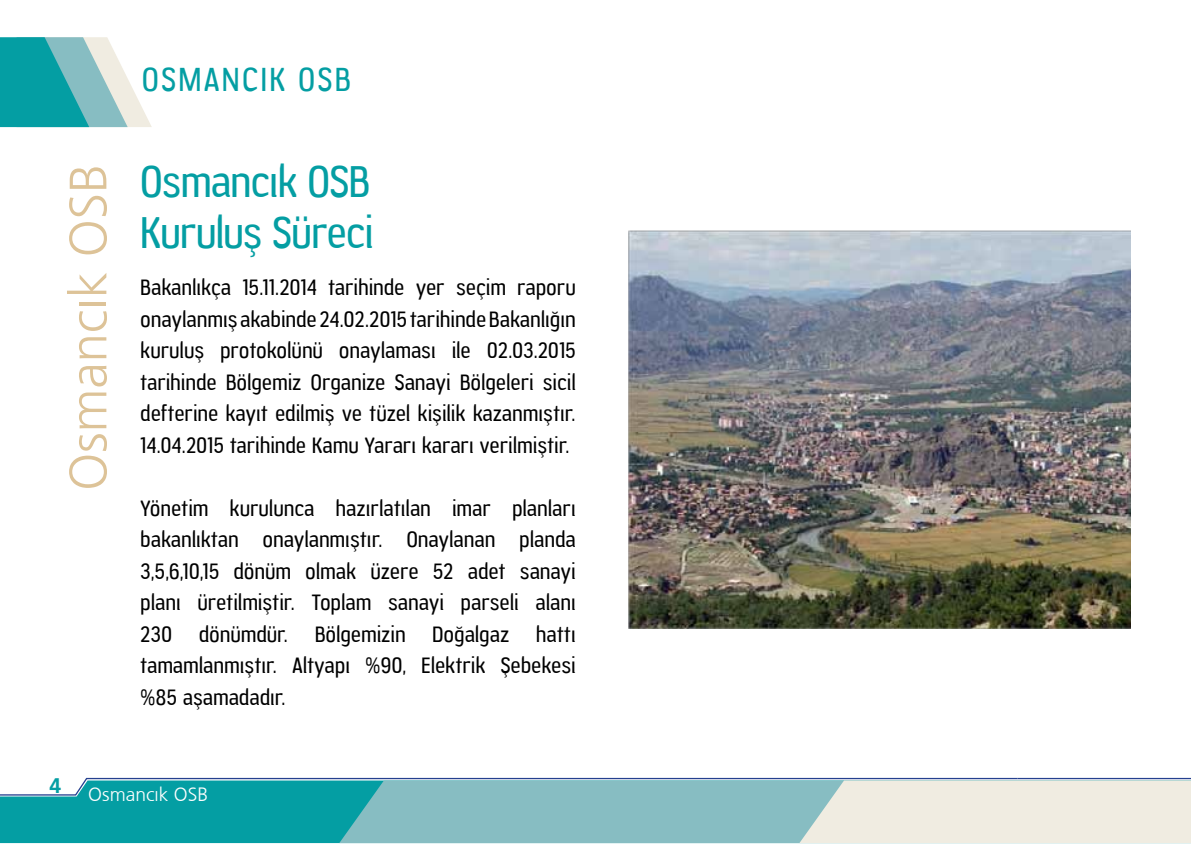
<style>
.page{position:relative;width:1191px;height:844px;background:#fff}
.page>*{position:absolute;margin:0;border:0;box-sizing:border-box;transform-origin:0 0}
.t1{font:300 52.5px "Frutiger CE";color:#ddc398}
.t2{font:42px/50.4px "Jesaya Free";color:#049ea3}
.t3{font:31.5px "Jesaya Free";letter-spacing:.09em;color:#049ea3}
.t4{font:21px/31.5px "Jesaya Free";letter-spacing:.025em;color:#000;text-align:justify}
.t5{font:700 21px "Frutiger CE";color:#049ea3}
.t6{font:300 19.25px "Frutiger CE";color:#fff}
</style>
<div class="page">
<svg style="left:0;top:37px;width:152px;height:90px;background:#70c0c2"></svg>
<svg style="left:0;top:777px;width:1191px;height:65px;background:#85c2c4"></svg>
<img style="left:629px;top:230px;width:501px;height:398px">
<h1 class="t1" style="left:58px;top:490px;width:328px;rotate:-90deg">Osmancık OSB</h1>
<h3 class="t3" style="left:142px;top:61px;width:210px">OSMANCIK OSB</h3>
<h2 class="t2" style="left:141px;top:157px;width:234px">Osmancık OSB<br>Kuruluş Süreci</h2>
<p class="t4" style="left:141px;top:271px;width:436px">Bakanlıkça 15.11.2014 tarihinde yer seçim raporu onaylanmış akabinde 24.02.2015 tarihinde Bakanlığın kuruluş protokolünü onaylaması ile 02.03.2015 tarihinde Bölgemiz Organize Sanayi Bölgeleri sicil defterine kayıt edilmiş ve tüzel kişilik kazanmıştır.<br>14.04.2015 tarihinde Kamu Yararı kararı verilmiştir.</p>
<p class="t4" style="left:141px;top:492px;width:436px">Yönetim kurulunca hazırlatılan imar planları bakanlıktan onaylanmıştır. Onaylanan planda 3,5,6,10,15 dönüm olmak üzere 52 adet sanayi planı üretilmiştir. Toplam sanayi parseli alanı 230</p>
<p class="t4" style="left:199px;top:618px;width:90px">dönümdür.</p>
<p class="t4" style="left:315px;top:618px;width:92px">Bölgemizin</p>
<p class="t4" style="left:432px;top:618px;width:78px">Doğalgaz</p>
<p class="t4" style="left:141px;top:618px;width:436px;text-indent:395px">hattı tamamlanmıştır. Altyapı %90, Elektrik Şebekesi %85 aşamadadır.</p>
<p class="t5" style="left:49px;top:772px;width:13px">4</p>
<p class="t6" style="left:88px;top:783px;width:121px">Osmancık OSB</p>
</div>
